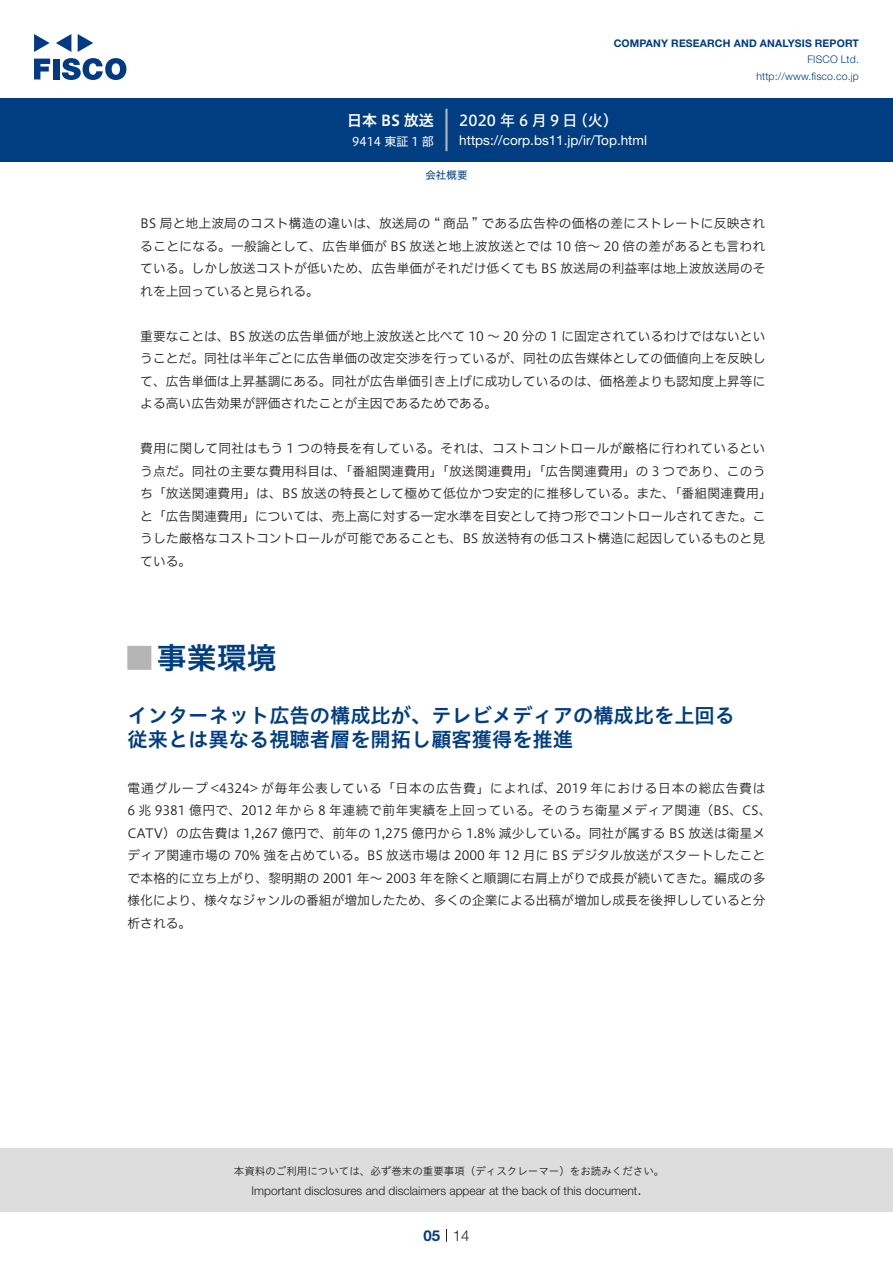
<style>
.page{position:relative;width:893px;height:1263px;background:#fff}
.page>*{position:absolute;margin:0;border:0;box-sizing:border-box;transform-origin:0 0}
.t1{font:30px "Hiragino UD Sans Std N W6";color:#003d81}
.t2{font:700 24px "Koz Go Pro";color:#b5b5b6}
.t3{font:20.25px/24px "Hiragino UD Sans Std W6";color:#003d81}
.t4{font:15px "Hiragino UD Sans F Std N W5";letter-spacing:.22em;color:#fff}
.t5{font:15px "Hiragino UD Sans F Std N W6";color:#fff}
.t6{font:300 15px "Helvetica Neue LT Std";color:#231f20}
.t7{font:700 15px "Helvetica Neue LT Std";color:#003d81}
.t8{font:13.5px "Helvetica Neue LT Std";color:#fff}
.t9{font:12.75px/22.5px "Hiragino UD Sans F Std N W3";letter-spacing:.005em;color:#231f20;text-align:justify}
.t10{font:300 12px "Helvetica Neue LT Std";color:#231f20}
.t11{font:12px "Hiragino UD Sans F Std N W4";color:#fff}
.t12{font:10.5px "Hiragino UD Sans Std W3";color:#231f20}
.t13{font:700 10.5px "Helvetica Neue LT Std";letter-spacing:.015em;color:#003d81}
.t14{font:300 10.5px/16.5px "Helvetica Neue LT Std";letter-spacing:.015em;color:#003d81;text-align:right}
.t15{font:10.5px "Hiragino UD Sans F Std N W4";color:#003d81}
</style>
<div class="page">
<div style="left:0;top:1148px;width:893px;height:64px;background:#ddd"></div>
<svg style="left:34px;top:59px;width:16px;height:20px"></svg>
<div style="left:53px;top:59px;width:6px;height:20px;background:#003a83"></div>
<svg style="left:62px;top:58px;width:64px;height:22px"></svg>
<svg style="left:34px;top:34px;width:16px;height:18px"></svg>
<svg style="left:78px;top:34px;width:15px;height:18px"></svg>
<svg style="left:56px;top:34px;width:15px;height:18px"></svg>
<div style="left:0;top:98px;width:893px;height:64px;background:#003d81"></div>
<hr style="left:445px;top:109px;width:3px;height:42px;background:#b5b5b6">
<svg style="left:446px;top:1229px;width:1px;height:13px"></svg>
<p class="t5" style="left:347px;top:109px;width:88px">日本 BS 放送</p>
<p class="t11" style="left:352px;top:132px;width:83px">9414 東証 1 部</p>
<p class="t13" style="left:614px;top:37px;width:247px">COMPANY RESEARCH AND ANALYSIS REPORT</p>
<p class="t14" style="left:756px;top:51px;width:104px">FISCO Ltd. http://www.fisco.co j p.</p>
<p class="t4" style="left:459px;top:109px;width:120px">2020年6月9日</p>
<p class="t4" style="left:573px;top:109px;width:47px">（火(</p>
<p class="t8" style="left:459px;top:132px;width:189px">https://corp.bs11.jp /i r/ Top.html</p>
<p class="t15" style="left:425px;top:167px;width:43px">会社概要</p>
<p class="t9" style="left:140px;top:211px;width:627px">BS 局と地上波局のコスト構造の違いは、放送局の “ 商品 ” である広告枠の価格の差にストレートに反映されることになる。一般論として、広告単価が BS 放送と地上波放送とでは 10 倍～ 20 倍の差があるとも言われている。しかし放送コストが低いため、広告単価がそれだけ低くても BS 放送局の利益率は地上波放送局のそれを上回っていると見られる。</p>
<p class="t9" style="left:140px;top:324px;width:627px">重要なことは、BS 放送の広告単価が地上波放送と比べて 10 ～ 20 分の 1 に固定されているわけではないということだ。同社は半年ごとに広告単価の改定交渉を行っているが、同社の広告媒体としての価値向上を反映して、広告単価は上昇基調にある。同社が広告単価引き上げに成功しているのは、価格差よりも認知度上昇等による高い広告効果が評価されたことが主因であるためである。</p>
<p class="t9" style="left:140px;top:436px;width:633px;text-align:left">費用に関して同社はもう 1 つの特長を有している。それは、コストコントロールが厳格に行われているという点だ。同社の主要な費用科目は、「番組関連費用」「放送関連費用」「広告関連費用」の 3 つであり、このうち「放送関連費用」は、BS 放送の特長として極めて低位かつ安定的に推移している。また、「番組関連費用「と「広告関連費用」については、売上高に対する一定水準を目安として持つ形でコントロールされてきた。こうした厳格なコストコントロールが可能であることも、BS 放送特有の低コスト構造に起因しているものと見ている。</p>
<h1 class="t1" style="left:157px;top:635px;width:121px">事業環境</h1>
<h2 class="t2" style="left:128px;top:642px;width:25px">█</h2>
<h3 class="t3" style="left:128px;top:702px;width:609px">インターネット広告の構成比が、テレビメディアの構成比を上回る従来とは異なる視聴者層を開拓し顧客獲得を推進</h3>
<p class="t9" style="left:128px;top:776px;width:646px;text-align:left">電通グループ &lt;4324&gt; が毎年公表している「日本の広告費」によれば、2019 年における日本の総広告費は6 兆 9381 億円で、2012 年から 8 年連続で前年実績を上回っている。そのうち衛星メディア関連（BS、CS、CATV）の広告費は 1,267 億円で、前年の 1,275 億円から 1.8% 減少している。同社が属する BS 放送は衛星メディア関連市場の 70% 強を占めている。BS 放送市場は 2000 年 12 月に BS デジタル放送がスタートしたことで本格的に立ち上がり、黎明期の 2001 年〜 2003 年を除くと順調に右肩上がりで成長が続いてきた。編成の多様化により、様々なジャンルの番組が増加したため、多くの企業による出稿が増加し成長を後押ししていると分析される。</p>
<p class="t12" style="left:234px;top:1163px;width:432px">本資料のご利用については、必ず巻末の重要事項（ディスクレーマー）をお読みください。</p>
<p class="t6" style="left:637px;top:1180px;width:6px">.</p>
<p class="t10" style="left:251px;top:1183px;width:387px">Important disclosures and disclaimers appear at the back of this document</p>
<p class="t7" style="left:423px;top:1226px;width:18px">05</p>
<p class="t6" style="left:453px;top:1226px;width:18px">14</p>
</div>
